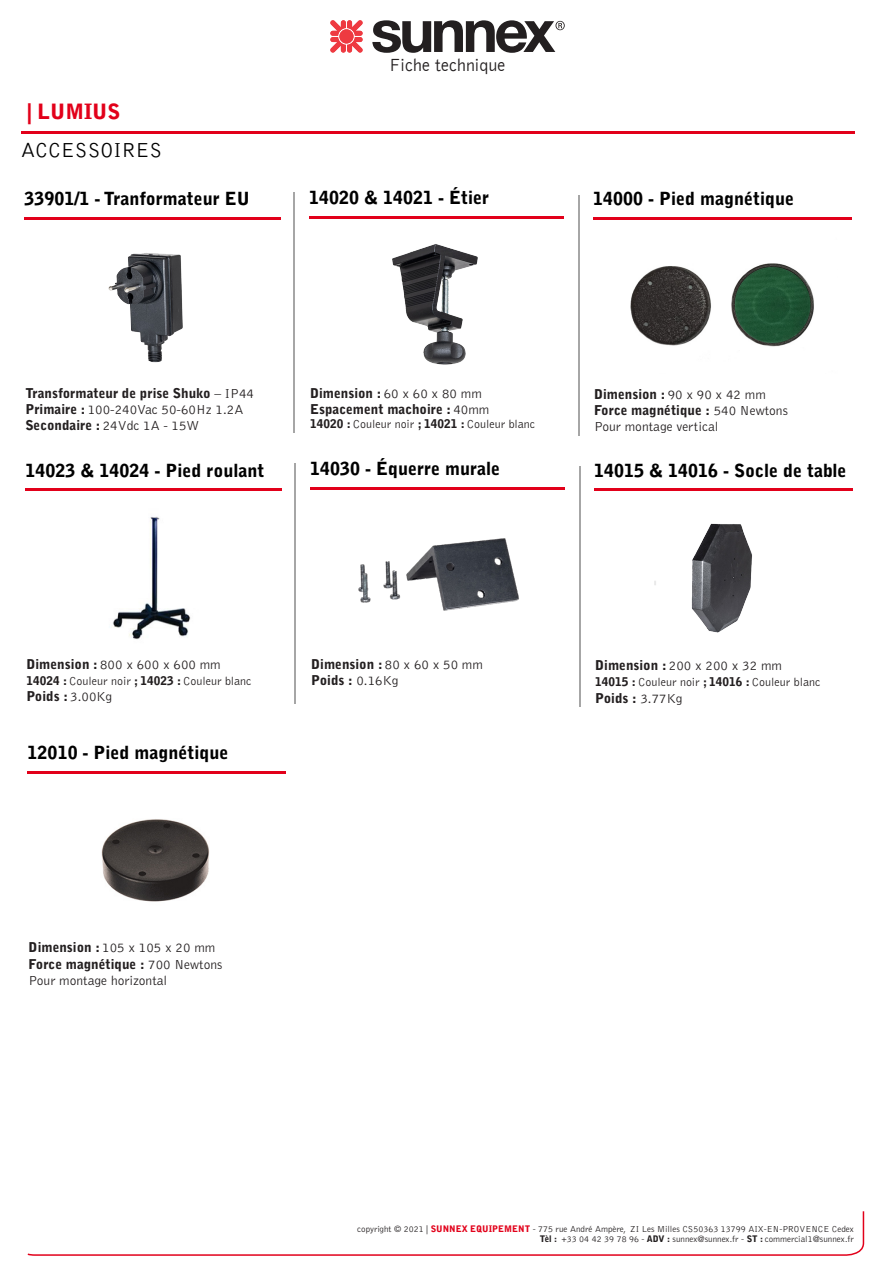
<style>
.page{position:relative;width:893px;height:1263px;background:#fff}
.page>*{position:absolute;margin:0;border:0;box-sizing:border-box;transform-origin:0 0}
.t1{font:300 21px "Bell Gothic Std";color:#000}
.t2{font:900 21px "Bell Gothic Std";color:#e2001a}
.t3{font:900 18px "Bell Gothic Std";color:#000}
.t4{font:300 18px "Bell Gothic";color:#231f20}
.t5{font:900 13.5px "Bell Gothic Std";color:#231f20}
.t6{font:300 13.5px "Bell Gothic Std";color:#231f20}
.t7{font:300 12px "Bell Gothic Std";color:#231f20}
.t8{font:300 9px "Bell Gothic Std";color:#231f20}
.s1{font-weight:300}
.s2{font-weight:900}
.s3{font-weight:900;color:#e2001a}
</style>
<div class="page">
<hr style="left:21px;top:131px;width:834px;height:3px;background:#e2001a">
<hr style="left:24px;top:217px;width:257px;height:3px;background:#e2001a">
<hr style="left:293px;top:192px;width:1px;height:241px;background:#a6a6a6">
<hr style="left:309px;top:216px;width:254px;height:3px;background:#e2001a">
<img style="left:392px;top:244px;width:86px;height:121px">
<hr style="left:579px;top:195px;width:1px;height:241px;background:#a6a6a6">
<hr style="left:593px;top:217px;width:259px;height:3px;background:#e2001a">
<img style="left:630px;top:263px;width:184px;height:84px">
<img style="left:108px;top:253px;width:75px;height:110px">
<hr style="left:26px;top:489px;width:256px;height:2px;background:#e2001a">
<hr style="left:294px;top:463px;width:1px;height:241px;background:#a6a6a6">
<hr style="left:310px;top:487px;width:254px;height:3px;background:#e2001a">
<img style="left:358px;top:538px;width:161px;height:73px">
<hr style="left:580px;top:466px;width:1px;height:241px;background:#a6a6a6">
<hr style="left:594px;top:489px;width:259px;height:2px;background:#e2001a">
<img style="left:654px;top:523px;width:98px;height:110px">
<img style="left:113px;top:516px;width:78px;height:124px">
<svg style="left:330px;top:20px;width:33px;height:33px"></svg>
<svg style="left:372px;top:20px;width:192px;height:33px"></svg>
<svg style="left:27px;top:1211px;width:838px;height:45px"></svg>
<hr style="left:28px;top:771px;width:258px;height:2px;background:#e2001a">
<img style="left:101px;top:819px;width:108px;height:83px">
<p class="t2" style="left:27px;top:99px;width:95px">| LUMIUS</p>
<p class="t1" style="left:21px;top:139px;width:143px">ACCESSOIRES</p>
<p class="t3" style="left:24px;top:188px;width:227px">33901/1 - Tranformateur EU</p>
<p class="t4" style="left:390px;top:55px;width:118px">Fiche technique</p>
<p class="t3" style="left:309px;top:187px;width:181px">14020 &amp; 14021 - Étier</p>
<p class="t3" style="left:593px;top:188px;width:202px">14000 - Pied magnétique</p>
<p class="t5" style="left:25px;top:385px;width:230px">Transformateur de prise Shuko <span class="s1">– IP44</span></p>
<p class="t6" style="left:25px;top:402px;width:219px"><span class="s2">Primaire :</span> 100-240Vac 50-60Hz 1.2A</p>
<p class="t5" style="left:25px;top:417px;width:176px">Secondaire : <span class="s1">24Vdc 1A - 15W</span></p>
<p class="t3" style="left:26px;top:459px;width:240px">14023 &amp; 14024 - Pied roulant</p>
<p class="t5" style="left:310px;top:385px;width:173px">Dimension : <span class="s1">60 x 60 x 80 mm</span></p>
<p class="t5" style="left:310px;top:401px;width:181px">Espacement machoire : <span class="s1">40mm</span></p>
<p class="t7" style="left:310px;top:418px;width:227px"><span class="s2">14020 :</span> Couleur noir <span class="s2">; 14021 :</span> Couleur blanc</p>
<p class="t3" style="left:310px;top:458px;width:191px">14030 - Équerre murale</p>
<p class="t5" style="left:594px;top:386px;width:173px">Dimension : <span class="s1">90 x 90 x 42 mm</span></p>
<p class="t5" style="left:594px;top:402px;width:195px">Force magnétique : <span class="s1">540 Newtons</span></p>
<p class="t6" style="left:594px;top:420px;width:126px">Pour montage vertical</p>
<p class="t3" style="left:594px;top:459px;width:254px">14015 &amp; 14016 - Socle de table</p>
<p class="t6" style="left:27px;top:657px;width:196px"><span class="s2">Dimension :</span> 800 x 600 x 600 mm</p>
<p class="t7" style="left:27px;top:675px;width:227px"><span class="s2">14024 :</span> Couleur noir <span class="s2">; 14023 :</span> Couleur blanc</p>
<p class="t5" style="left:27px;top:689px;width:87px">Poids : <span class="s1">3.00Kg</span></p>
<p class="t3" style="left:28px;top:742px;width:202px">12010 - Pied magnétique</p>
<p class="t5" style="left:311px;top:656px;width:173px">Dimension : <span class="s1">80 x 60 x 50 mm</span></p>
<p class="t5" style="left:311px;top:672px;width:89px">Poids : <span class="s1">0.16Kg</span></p>
<p class="t6" style="left:29px;top:941px;width:188px"><span class="s2">Dimension :</span> 105 x 105 x 20 mm</p>
<p class="t5" style="left:29px;top:956px;width:195px">Force magnétique : <span class="s1">700 Newtons</span></p>
<p class="t6" style="left:29px;top:973px;width:140px">Pour montage horizontal</p>
<p class="t6" style="left:595px;top:658px;width:188px"><span class="s2">Dimension :</span> 200 x 200 x 32 mm</p>
<p class="t7" style="left:595px;top:676px;width:227px"><span class="s2">14015 :</span> Couleur noir <span class="s2">; 14016 :</span> Couleur blanc</p>
<p class="t5" style="left:595px;top:690px;width:89px">Poids : <span class="s1">3.77Kg</span></p>
<p class="t8" style="left:357px;top:1224px;width:498px">copyright © 2021 | <span class="s3">SUNNEX EQUIPEMENT</span> - 775 rue André Ampère, ZI Les Milles CS50363 13799 AIX-EN-PROVENCE Cedex</p>
<p class="t8" style="left:540px;top:1234px;width:316px"><span class="s2">Tèl :</span> +33 04 42 39 78 96 - <span class="s2">ADV :</span> sunnex@sunnex.fr - <span class="s2">ST :</span> commercial1@sunnex.fr</p>
</div>
